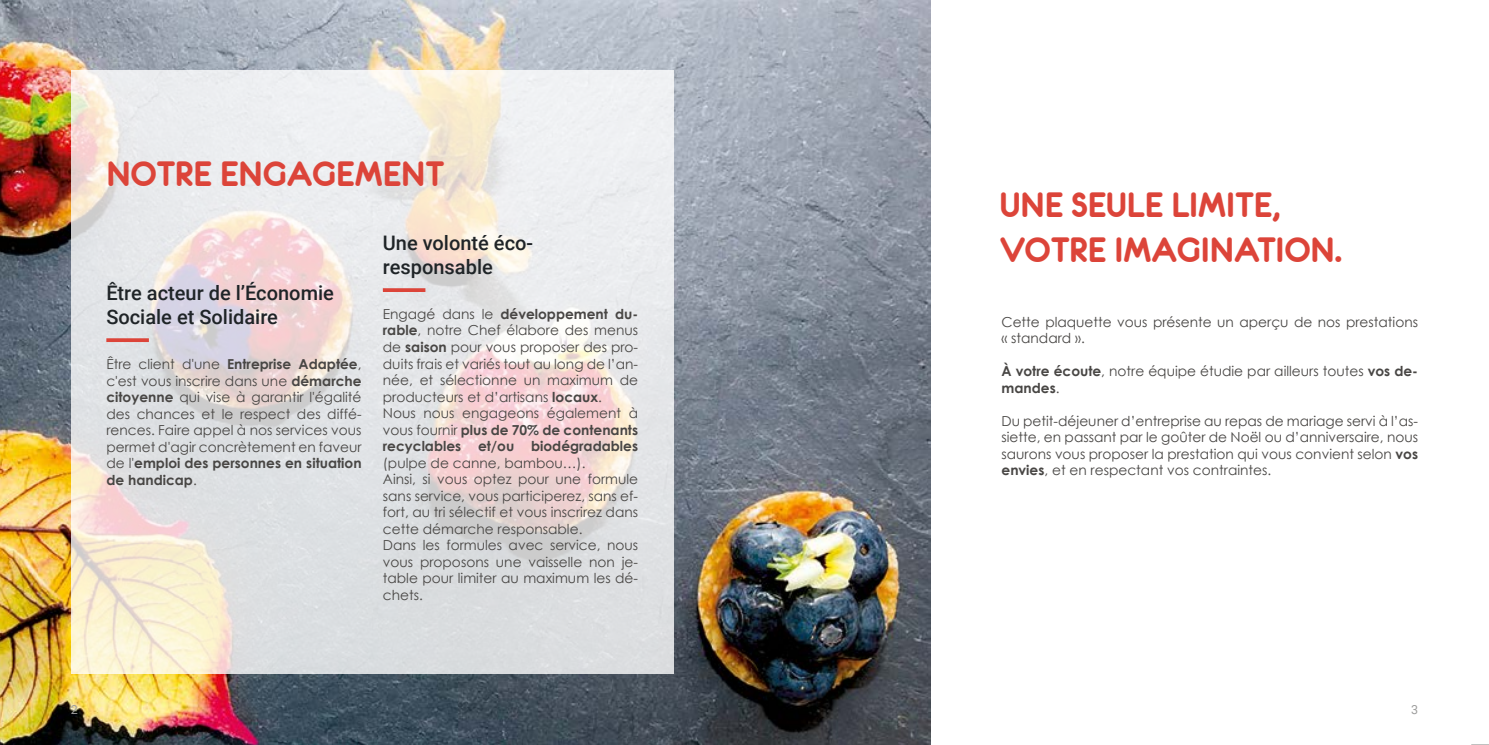
<style>
.page{position:relative;width:1489px;height:745px;background:#fff}
.page>*{position:absolute;margin:0;border:0;box-sizing:border-box;transform-origin:0 0}
.t1{font:37.5px/45px "Eurofurencebold";color:#dc4439}
.t2{font:500 20px/24px "Roboto";color:#1f2427}
.t3{font:13.75px/16.5px "Century Gothic";color:#484644}
.t4{font:12.5px "Roboto";color:#9d9d9c}
.s1{font-weight:700}
</style>
<div class="page">
<img style="left:0;top:0;width:930px;height:744px">
<svg style="left:71px;top:71px;width:602px;height:602px;background:#e8e3e2"></svg>
<svg style="left:106px;top:338px;width:43px;height:4px"></svg>
<svg style="left:383px;top:288px;width:42px;height:4px"></svg>
<h1 class="t1" style="left:106px;top:151px;width:339px">NOTRE ENGAGEMENT</h1>
<h2 class="t2" style="left:106px;top:280px;width:229px">Être acteur de l’Économie<br>Sociale et Solidaire</h2>
<p class="t3" style="left:106px;top:355px;width:257px;text-align:justify">Être client d'une <span class="s1">Entreprise Adaptée</span>, c'est vous inscrire dans une <span class="s1">démarche citoyenne</span> qui vise à garantir l'égalité des chances et le respect des diffé&shy;rences. Faire appel à nos services vous permet d'agir concrètement en faveur de l'<span class="s1">emploi des personnes en situation de handicap</span>.</p>
<h2 class="t2" style="left:383px;top:230px;width:152px">Une volonté éco&shy;responsable</h2>
<p class="t3" style="left:383px;top:305px;width:257px">Engagé dans le <span class="s1">développement du&shy;rable</span>, notre Chef élabore des menus de <span class="s1">saison</span> pour vous proposer des pro&shy;duits frais et variés tout au long de l’an&shy;née, et sélectionne un maximum de producteurs et d’artisans <span class="s1">locaux</span>.<br>Nous nous engageons également à vous fournir <span class="s1">plus de 70% de contenants recyclables et/ou biodégradables</span></p>
<p class="t3" style="left:383px;top:454px;width:257px">(pulpe de canne, bambou…).<br>Ainsi, si vous optez pour une formule sans service, vous participerez, sans ef&shy;fort, au tri sélectif et vous inscrirez dans cette démarche responsable.<br>Dans les formules avec service, nous vous proposons une vaisselle non je&shy;table pour limiter au maximum les dé&shy;chets.</p>
<h1 class="t1" style="left:999px;top:182px;width:344px">UNE SEULE LIMITE,<br>VOTRE IMAGINATION.</h1>
<p class="t3" style="left:1001px;top:313px;width:418px">Cette plaquette vous présente un aperçu de nos prestations « standard ».</p>
<p class="t3" style="left:1001px;top:362px;width:418px"><span class="s1">À votre écoute</span>, notre équipe étudie par ailleurs toutes <span class="s1">vos de&shy;mandes</span>.</p>
<p class="t3" style="left:1001px;top:412px;width:418px;text-align:justify">Du petit-déjeuner d’entreprise au repas de mariage servi à l’as&shy;siette, en passant par le goûter de Noël ou d’anniversaire, nous saurons vous proposer la prestation qui vous convient selon <span class="s1">vos envies</span>, et en respectant vos contraintes.</p>
<p class="t4" style="left:71px;top:700px;width:9px">2</p>
<p class="t4" style="left:1410px;top:700px;width:9px">3</p>
</div>
